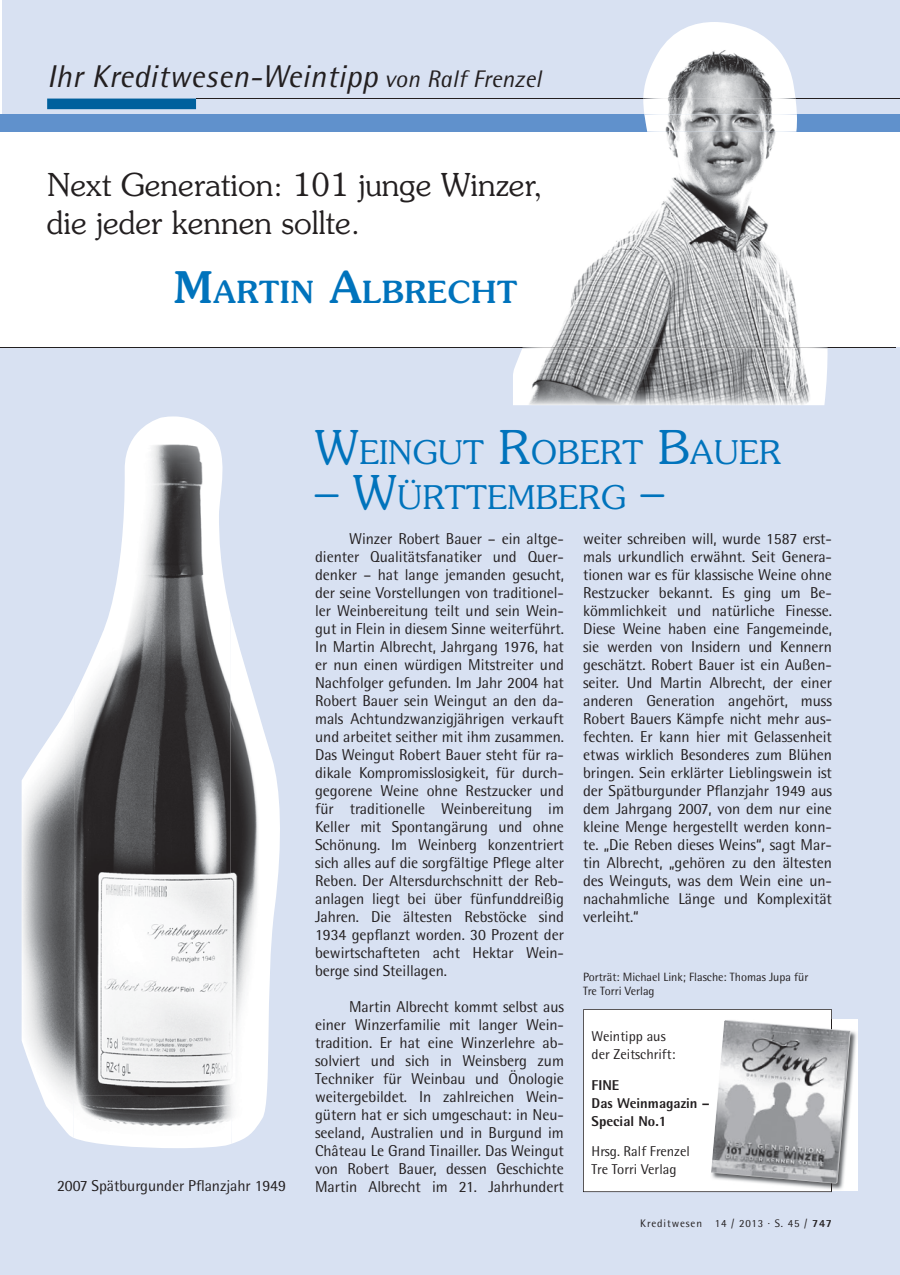
<style>
.page{position:relative;width:900px;height:1275px;background:#fff}
.page>*{position:absolute;margin:0;border:0;box-sizing:border-box;transform-origin:0 0}
.t1{font:300 32.55px "Souvenir";letter-spacing:.015em;color:#0073bc}
.t2{font:300 31.5px/37.8px "Souvenir";color:#231f20}
.t3{font:italic 31.5px "Rotis Semi Sans";letter-spacing:.01em;color:#231f20}
.t4{font:500 30.45px "Souvenir";letter-spacing:.035em;color:#0073bc}
.t5{font:15.75px/18px "Rotis Semi Sans";letter-spacing:-.005em;color:#231f20;text-align:justify}
.t6{font:14.25px/18px "Rotis Semi Sans";color:#231f20}
.t7{font:800 14.25px/18px "Rotis Semi Sans";color:#231f20}
.t8{font:12px/13.5px "Rotis Semi Sans";color:#231f20}
.t9{font:10.95px "Rotis Semi Sans";letter-spacing:.08em;color:#231f20}
.s1{font-size:24px}
.s2{font-size:43.5px}
.s3{font-size:46.5px}
.s4{font-weight:800}
</style>
<div class="page">
<hr style="left:0;top:348px;width:3px;height:927px;background:#d8e1f2">
<div style="left:3px;top:348px;width:897px;height:927px;background:#d8e1f2"></div>
<div style="left:3px;top:0;width:897px;height:120px;background:#d8e1f2"></div>
<hr style="left:0;top:115px;width:3px;height:17px;background:#6091cc">
<div style="left:3px;top:115px;width:897px;height:17px;background:#6091cc"></div>
<div style="left:48px;top:99px;width:147px;height:9px;background:#00609d"></div>
<div style="left:47px;top:99px;width:149px;height:10px;border:2px solid #00609d"></div>
<hr style="left:196px;top:98px;width:704px;height:1px;background:#231f20">
<img style="left:74px;top:416px;width:157px;height:680px">
<img style="left:231px;top:617px;width:49px;height:527px">
<img style="left:22px;top:696px;width:52px;height:442px">
<img style="left:73px;top:1096px;width:158px;height:52px">
<div style="left:583px;top:1009px;width:249px;height:183px;background:#fff"></div>
<img style="left:710px;top:1020px;width:147px;height:170px">
<img style="left:711px;top:1020px;width:139px;height:163px">
<hr style="left:0;top:347px;width:895px;height:1px;background:#231f20">
<img style="left:522px;top:132px;width:305px;height:216px">
<img style="left:643px;top:22px;width:154px;height:93px">
<img style="left:644px;top:115px;width:153px;height:17px">
<img style="left:643px;top:98px;width:152px;height:1px">
<img style="left:513px;top:348px;width:314px;height:57px">
<h2 class="t3" style="left:47px;top:57px;width:495px">Ihr Kreditwesen-Weintipp <span class="s1">von Ralf Frenzel</span></h2>
<h2 class="t2" style="left:47px;top:166px;width:497px">Next Generation: 101 junge Winzer, die jeder kennen sollte.</h2>
<h3 class="t4" style="left:174px;top:274px;width:345px"><span class="s2">M</span>ARTIN <span class="s2">A</span>LBRECHT</h3>
<p class="t5" style="left:57px;top:1177px;width:230px">2007 Spätburgunder Pflanzjahr 1949</p>
<h1 class="t1" style="left:315px;top:433px;width:468px"><span class="s3">W</span>EINGUT <span class="s3">R</span>OBERT <span class="s3">B</span>AUER</h1>
<h1 class="t1" style="left:315px;top:478px;width:350px"><span class="s3">– W</span>ÜRTTEMBERG <span class="s3">–</span></h1>
<p class="t5" style="left:315px;top:529px;width:250px;text-indent:34px">Winzer Robert Bauer – ein altge&shy;dienter Qualitätsfanatiker und Quer&shy;denker – hat lange jemanden gesucht, der seine Vorstellungen von traditionel&shy;ler Weinbereitung teilt und sein Wein&shy;gut in Flein in diesem Sinne weiterführt.<br>In Martin Albrecht, Jahrgang 1976, hat er nun einen würdigen Mitstreiter und Nachfolger gefunden. Im Jahr 2004 hat Robert Bauer sein Weingut an den da&shy;mals Achtundzwanzigjährigen verkauft und arbeitet seither mit ihm zusammen.<br>Das Weingut Robert Bauer steht für ra&shy;dikale Kompromisslosigkeit, für durch&shy;gegorene Weine ohne Restzucker und für traditionelle Weinbereitung im Keller mit Spontangärung und ohne Schönung. Im Weinberg konzentriert sich alles auf die sorgfältige Pflege alter Reben. Der Altersdurchschnitt der Reb&shy;anlagen liegt bei über fünfunddreißig Jahren. Die ältesten Rebstöcke sind 1934 gepflanzt worden. 30 Prozent der bewirtschafteten acht Hektar Wein&shy;berge sind Steillagen.</p>
<p class="t5" style="left:315px;top:998px;width:250px;text-indent:34px">Martin Albrecht kommt selbst aus einer Winzerfamilie mit langer Wein&shy;tradition. Er hat eine Winzerlehre ab&shy;solviert und sich in Weinsberg zum Techniker für Weinbau und Önologie weitergebildet. In zahlreichen Wein&shy;gütern hat er sich umgeschaut: in Neu&shy;seeland, Australien und in Burgund im Château Le Grand Tinailler. Das Weingut von Robert Bauer, dessen Geschichte Martin Albrecht im 21. Jahrhundert</p>
<p class="t5" style="left:583px;top:529px;width:250px">weiter schreiben will, wurde 1587 erst&shy;mals urkundlich erwähnt. Seit Genera&shy;tionen war es für klassische Weine ohne Restzucker bekannt. Es ging um Be&shy;kömmlichkeit und natürliche Finesse.<br>Diese Weine haben eine Fangemeinde, sie werden von Insidern und Kennern geschätzt. Robert Bauer ist ein Außen&shy;seiter. Und Martin Albrecht, der einer anderen Generation angehört, muss Robert Bauers Kämpfe nicht mehr aus&shy;fechten. Er kann hier mit Gelassenheit etwas wirklich Besonderes zum Blühen bringen. Sein erklärter Lieblingswein ist der Spätburgunder Pflanzjahr 1949 aus dem Jahrgang 2007, von dem nur eine kleine Menge hergestellt werden konn&shy;te. „Die Reben dieses Weins“, sagt Mar&shy;tin Albrecht, „gehören zu den ältesten des Weinguts, was dem Wein eine un&shy;nachahmliche Länge und Komplexität verleiht.“</p>
<p class="t8" style="left:583px;top:970px;width:227px">Porträt: Michael Link; Flasche: Thomas Jupa für<br>Tre Torri Verlag</p>
<p class="t6" style="left:591px;top:1027px;width:85px">Weintipp aus der Zeitschrift:</p>
<p class="t7" style="left:591px;top:1075px;width:120px">Fine<br>Das Weinmagazin –<br>Special no.1</p>
<p class="t6" style="left:591px;top:1142px;width:100px">Hrsg. Ralf Frenzel<br>Tre Torri Verlag</p>
<p class="t9" style="left:640px;top:1217px;width:193px">Kreditwesen 14 / 2013 · S. 45 / <span class="s4">747</span></p>
</div>
